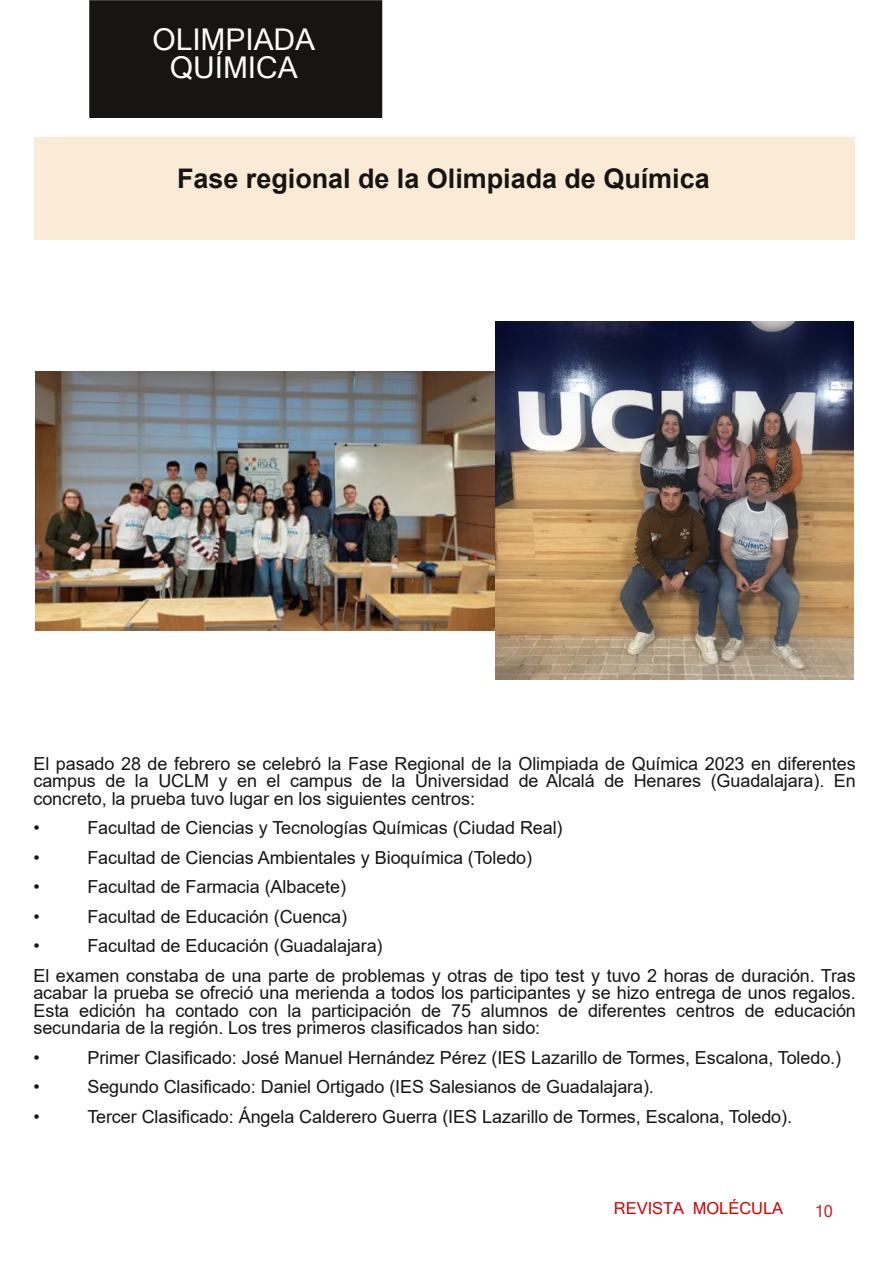
<style>
.page{position:relative;width:893px;height:1263px;background:#fff}
.page>*{position:absolute;margin:0;border:0;box-sizing:border-box;transform-origin:0 0}
.t1{font:30px/28.8px "Microsoft Sans Serif";color:#fff;text-align:center}
.t2{font:700 27px "Arial";color:#171513}
.t3{font:18px/17.4px "Arial";letter-spacing:-.005em;color:#171513;text-align:justify}
.t4{font:16.5px "Microsoft Sans Serif";color:#cd0000}
.t5{font:16.5px "Microsoft Sans Serif";color:#cd2626}
</style>
<div class="page">
<div style="left:90px;top:1px;width:291px;height:116px;background:#171513"></div>
<div style="left:89px;top:0;width:293px;height:118px;border:2px solid #171513"></div>
<img style="left:35px;top:372px;width:459px;height:259px">
<div style="left:34px;top:138px;width:821px;height:102px;background:#faebd7"></div>
<img style="left:496px;top:321px;width:358px;height:358px">
<h1 class="t1" style="left:152px;top:24px;width:164px">OLIMPIADA<br>QUÍMICA</h1>
<h2 class="t2" style="left:177px;top:164px;width:534px">Fase regional de la Olimpiada de Química</h2>
<p class="t3" style="left:33px;top:755px;width:824px">El pasado 28 de febrero se celebró la Fase Regional de la Olimpiada de Química 2023 en diferentes campus de la UCLM y en el campus de la Universidad de Alcalá de Henares (Guadalajara). En concreto, la prueba tuvo lugar en los siguientes centros:</p>
<p class="t3" style="left:33px;top:819px;width:8px">•</p>
<p class="t3" style="left:87px;top:819px;width:477px">Facultad de Ciencias y Tecnologías Químicas (Ciudad Real)</p>
<p class="t3" style="left:33px;top:849px;width:8px">•</p>
<p class="t3" style="left:87px;top:849px;width:446px">Facultad de Ciencias Ambientales y Bioquímica (Toledo)</p>
<p class="t3" style="left:33px;top:878px;width:8px">•</p>
<p class="t3" style="left:87px;top:878px;width:260px">Facultad de Farmacia (Albacete)</p>
<p class="t3" style="left:33px;top:908px;width:8px">•</p>
<p class="t3" style="left:87px;top:908px;width:261px">Facultad de Educación (Cuenca)</p>
<p class="t3" style="left:33px;top:937px;width:8px">•</p>
<p class="t3" style="left:33px;top:931px;width:824px;line-height:29.4px;text-indent:54px">Facultad de Educación (Guadalajara)<br>El examen constaba de una parte de problemas y otras de tipo test y tuvo 2 horas de duración. Tras</p>
<p class="t3" style="left:33px;top:984px;width:824px">acabar la prueba se ofreció una merienda a todos los participantes y se hizo entrega de unos regalos.<br>Esta edición ha contado con la participación de 75 alumnos de diferentes centros de educación secundaria de la región. Los tres primeros clasificados han sido:</p>
<p class="t3" style="left:33px;top:1049px;width:8px">•</p>
<p class="t3" style="left:87px;top:1049px;width:755px">Primer Clasificado: José Manuel Hernández Pérez (IES Lazarillo de Tormes, Escalona, Toledo.)</p>
<p class="t3" style="left:33px;top:1078px;width:8px">•</p>
<p class="t3" style="left:87px;top:1078px;width:568px">Segundo Clasificado: Daniel Ortigado (IES Salesianos de Guadalajara).</p>
<p class="t3" style="left:33px;top:1107px;width:8px">•</p>
<p class="t3" style="left:87px;top:1107px;width:706px">Tercer Clasificado: Ángela Calderero Guerra (IES Lazarillo de Tormes, Escalona, Toledo).</p>
<p class="t4" style="left:614px;top:1199px;width:171px">REVISTA MOLÉCULA</p>
<p class="t5" style="left:815px;top:1201px;width:20px">10</p>
</div>
